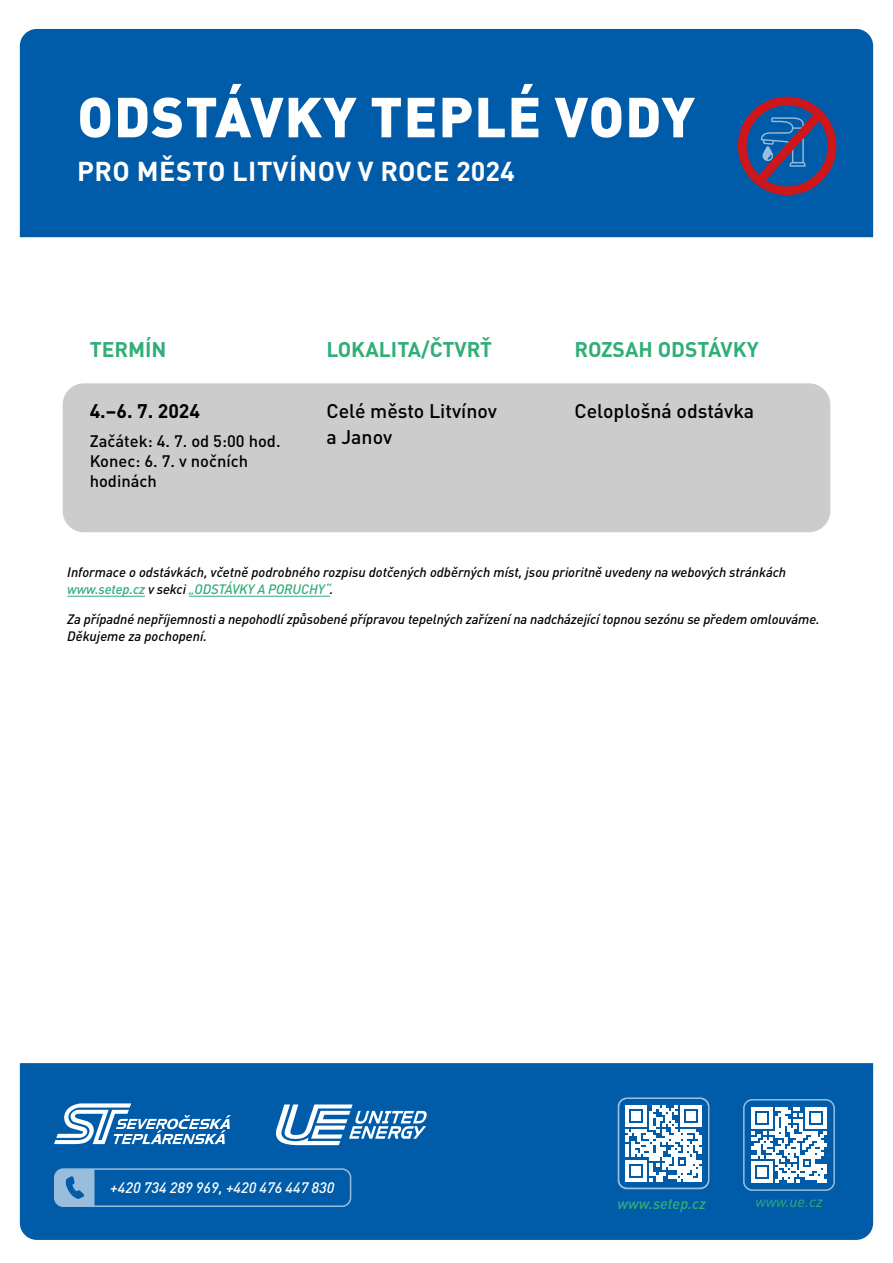
<style>
.page{position:relative;width:893px;height:1263px;background:#fff}
.page>*{position:absolute;margin:0;border:0;box-sizing:border-box;transform-origin:0 0}
.t1{font:900 55.5px "DIN Pro";letter-spacing:.02em;color:#fff}
.t2{font:700 27px "DIN Pro";letter-spacing:.02em;color:#fff}
.t3{font:700 21px "DIN Pro";color:#30ae78}
.t4{font:500 19.5px/25.5px "DIN Pro";color:#000}
.t5{font:700 19.5px "DIN Pro";color:#000}
.t6{font:500 16.5px "DIN Pro";color:#000}
.t7{font:italic 500 15px "DIN Pro";color:#fff}
.t8{font:italic 500 15px "DIN Pro";color:#30ae78}
.t9{font:italic 15px "DIN Pro";letter-spacing:.005em;color:#30ae78}
.t10{font:italic 500 13.5px/17.2px "DIN Pro";letter-spacing:-.01em;color:#000}
.t11{font:italic 500 13.5px "DIN Pro";letter-spacing:-.01em;color:#30ae78}
.s1{color:#000}
</style>
<div class="page">
<div style="left:20px;top:29px;width:853px;height:208px;background:#005ca9"></div>
<hr style="left:67px;top:596px;width:78px;height:1px;background:#30ae78">
<hr style="left:189px;top:596px;width:141px;height:1px;background:#30ae78">
<div style="left:63px;top:383px;width:767px;height:149px;background:#ccc;border-radius:21px"></div>
<div style="left:738px;top:97px;width:98px;height:98px;border:9px solid #cd171a;border-radius:50%"></div>
<svg style="left:746px;top:103px;width:85px;height:91px"></svg>
<div style="left:20px;top:1063px;width:853px;height:177px;background:#005ca9"></div>
<svg style="left:273px;top:1104px;width:154px;height:41px"></svg>
<svg style="left:54px;top:1103px;width:177px;height:41px"></svg>
<div style="left:54px;top:1168px;width:297px;height:39px;border:2px solid #99bedd;border-radius:9px"></div>
<svg style="left:55px;top:1164px;width:39px;height:42px"></svg>
<svg style="left:618px;top:1098px;width:91px;height:90px"></svg>
<div style="left:618px;top:1097px;width:91px;height:92px;border:2px solid #99bedd;border-radius:9px"></div>
<svg style="left:751px;top:1107px;width:76px;height:76px"></svg>
<div style="left:743px;top:1099px;width:92px;height:92px;border:2px solid #99bedd;border-radius:9px"></div>
<p class="t1" style="left:77px;top:70px;width:619px">ODSTÁVKY TEPLÉ VODY</p>
<p class="t2" style="left:77px;top:149px;width:439px">PRO MĚSTO LITVÍNOV V ROCE 2024</p>
<p class="t3" style="left:90px;top:332px;width:78px">TERMÍN</p>
<p class="t3" style="left:326px;top:332px;width:167px">LOKALITA/ČTVRŤ</p>
<p class="t3" style="left:574px;top:332px;width:186px">ROZSAH ODSTÁVKY</p>
<p class="t5" style="left:90px;top:395px;width:112px">4.–6. 7. 2024</p>
<p class="t6" style="left:90px;top:427px;width:192px">Začátek: 4. 7. od 5:00 hod.</p>
<p class="t6" style="left:90px;top:447px;width:160px">Konec: 6. 7. v nočních</p>
<p class="t6" style="left:90px;top:467px;width:69px">hodinách</p>
<p class="t4" style="left:326px;top:396px;width:172px">Celé město Litvínov a Janov</p>
<p class="t4" style="left:574px;top:396px;width:181px">Celoplošná odstávka</p>
<p class="t10" style="left:67px;top:562px;width:720px">Informace o odstávkách, včetně podrobného rozpisu dotčených odběrných míst, jsou prioritně uvedeny na webových stránkách</p>
<p class="t11" style="left:67px;top:579px;width:268px">www.setep.cz <span class="s1">v sekci</span> „ODSTÁVKY A PORUCHY“<span class="s1">.</span></p>
<p class="t10" style="left:67px;top:609px;width:754px">Za případné nepříjemnosti a nepohodlí způsobené přípravou tepelných zařízení na nadcházející topnou sezónu se předem omlouváme.<br>Děkujeme za pochopení.</p>
<p class="t7" style="left:110px;top:1175px;width:226px">+420 734 289 969, +420 476 447 830</p>
<p class="t8" style="left:618px;top:1191px;width:90px">www.setep.cz</p>
<p class="t9" style="left:755px;top:1190px;width:69px">www.ue.cz</p>
</div>
